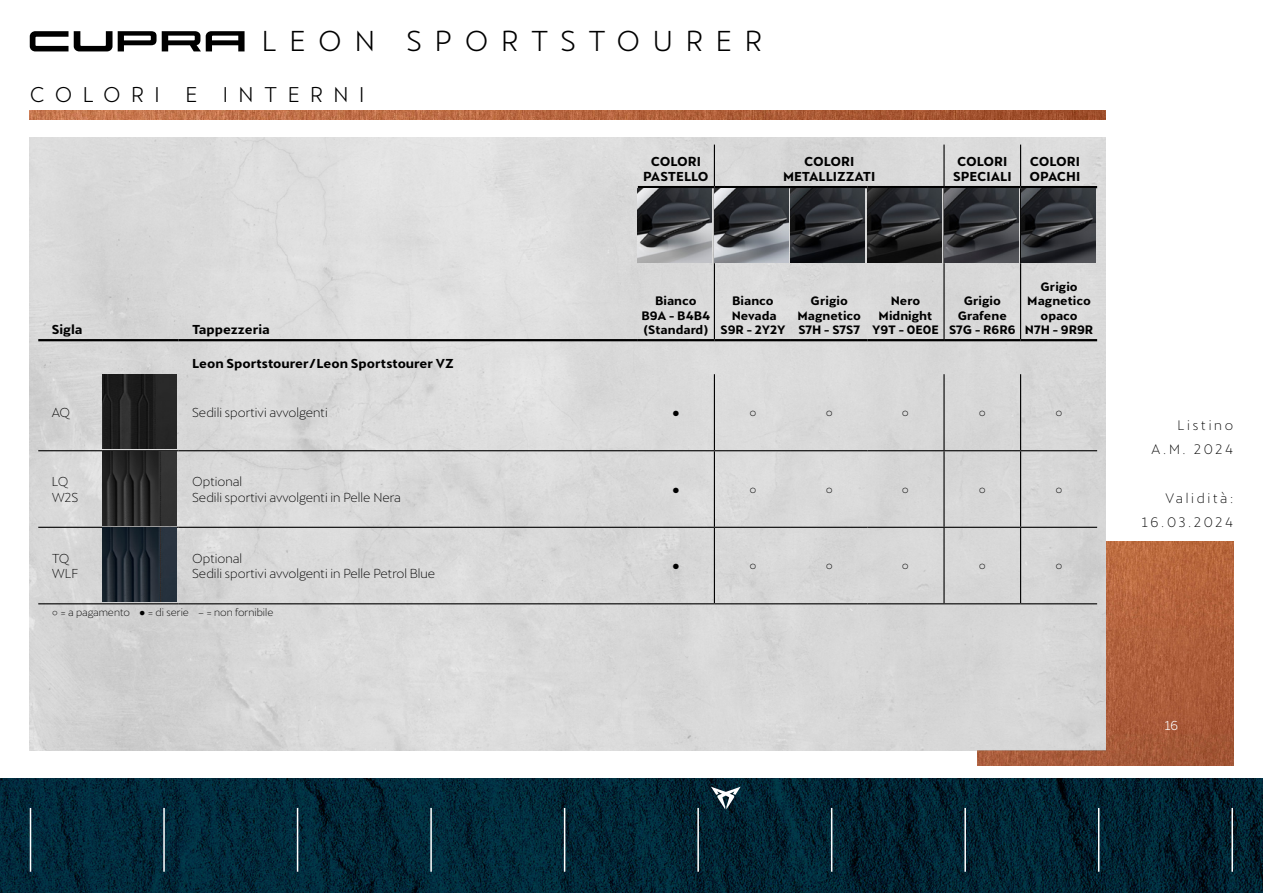
<style>
.page{position:relative;width:1263px;height:893px;background:#fff}
.page>*{position:absolute;margin:0;border:0;box-sizing:border-box;transform-origin:0 0}
.t1{font:28.35px "Cupra";letter-spacing:.45em;color:#000}
.t2{font:21px "Cupra";letter-spacing:.5em;color:#000}
.t3{font:300 13.5px/24px "Cupra";letter-spacing:.2em;color:#000;text-align:right}
.t4{font:300 12.75px/15.3px "Cupra";color:#000}
.t5{font:700 12.75px/15.3px "Cupra";color:#000;text-align:center}
.t6{font:12.75px "Arial";color:#000}
.t7{font:12.75px "Cupra";color:#fff}
.t8{font:700 12px/14.4px "Cupra";color:#000;text-align:center}
.t9{font:300 10.5px "Cupra";color:#000}
.s1{font-family:"Arial";font-weight:400}
</style>
<div class="page">
<img style="left:977px;top:542px;width:256px;height:223px">
<img style="left:30px;top:111px;width:1076px;height:8px">
<img style="left:30px;top:138px;width:1076px;height:612px">
<img style="left:0;top:778px;width:1263px;height:115px">
<hr style="left:30px;top:808px;width:1px;height:64px;background:#fff">
<hr style="left:163px;top:808px;width:2px;height:64px;background:#fff">
<hr style="left:297px;top:808px;width:1px;height:64px;background:#fff">
<hr style="left:430px;top:808px;width:2px;height:64px;background:#fff">
<hr style="left:564px;top:808px;width:1px;height:64px;background:#fff">
<hr style="left:697px;top:808px;width:2px;height:64px;background:#fff">
<hr style="left:831px;top:808px;width:1px;height:64px;background:#fff">
<hr style="left:964px;top:808px;width:2px;height:64px;background:#fff">
<hr style="left:1098px;top:808px;width:1px;height:64px;background:#fff">
<hr style="left:1231px;top:808px;width:2px;height:64px;background:#fff">
<svg style="left:711px;top:787px;width:30px;height:22px"></svg>
<svg style="left:30px;top:31px;width:215px;height:20px"></svg>
<hr style="left:714px;top:145px;width:1px;height:41px;background:#000">
<hr style="left:943px;top:145px;width:1px;height:41px;background:#000">
<hr style="left:1020px;top:145px;width:1px;height:41px;background:#000">
<hr style="left:638px;top:186px;width:76px;height:2px;background:#000">
<hr style="left:714px;top:186px;width:77px;height:2px;background:#000">
<hr style="left:791px;top:186px;width:76px;height:2px;background:#000">
<hr style="left:867px;top:186px;width:77px;height:2px;background:#000">
<hr style="left:944px;top:186px;width:76px;height:2px;background:#000">
<hr style="left:1020px;top:186px;width:77px;height:2px;background:#000">
<hr style="left:714px;top:188px;width:1px;height:76px;background:#000">
<hr style="left:943px;top:188px;width:1px;height:76px;background:#000">
<hr style="left:1020px;top:188px;width:1px;height:76px;background:#000">
<hr style="left:714px;top:264px;width:1px;height:75px;background:#000">
<hr style="left:943px;top:264px;width:1px;height:75px;background:#000">
<hr style="left:1020px;top:264px;width:1px;height:75px;background:#000">
<hr style="left:38px;top:339px;width:64px;height:2px;background:#000">
<hr style="left:102px;top:339px;width:77px;height:2px;background:#000">
<hr style="left:179px;top:339px;width:459px;height:2px;background:#000">
<hr style="left:638px;top:339px;width:76px;height:2px;background:#000">
<hr style="left:714px;top:339px;width:77px;height:2px;background:#000">
<hr style="left:791px;top:339px;width:76px;height:2px;background:#000">
<hr style="left:867px;top:339px;width:77px;height:2px;background:#000">
<hr style="left:944px;top:339px;width:76px;height:2px;background:#000">
<hr style="left:1020px;top:339px;width:77px;height:2px;background:#000">
<hr style="left:714px;top:374px;width:1px;height:76px;background:#000">
<hr style="left:943px;top:374px;width:1px;height:76px;background:#000">
<hr style="left:1020px;top:374px;width:1px;height:76px;background:#000">
<hr style="left:638px;top:450px;width:76px;height:1px;background:#000">
<hr style="left:38px;top:450px;width:64px;height:1px;background:#000">
<hr style="left:102px;top:450px;width:77px;height:1px;background:#000">
<hr style="left:179px;top:450px;width:459px;height:1px;background:#000">
<hr style="left:714px;top:451px;width:1px;height:76px;background:#000">
<hr style="left:943px;top:451px;width:1px;height:76px;background:#000">
<hr style="left:1020px;top:451px;width:1px;height:76px;background:#000">
<hr style="left:714px;top:450px;width:77px;height:1px;background:#000">
<hr style="left:791px;top:450px;width:76px;height:1px;background:#000">
<hr style="left:867px;top:450px;width:77px;height:1px;background:#000">
<hr style="left:944px;top:450px;width:76px;height:1px;background:#000">
<hr style="left:1020px;top:450px;width:77px;height:1px;background:#000">
<hr style="left:638px;top:527px;width:76px;height:1px;background:#000">
<hr style="left:38px;top:527px;width:64px;height:1px;background:#000">
<hr style="left:102px;top:527px;width:77px;height:1px;background:#000">
<hr style="left:179px;top:527px;width:459px;height:1px;background:#000">
<hr style="left:38px;top:603px;width:64px;height:1px;background:#000">
<hr style="left:102px;top:603px;width:77px;height:1px;background:#000">
<hr style="left:179px;top:603px;width:459px;height:1px;background:#000">
<hr style="left:714px;top:528px;width:1px;height:75px;background:#000">
<hr style="left:943px;top:528px;width:1px;height:75px;background:#000">
<hr style="left:1020px;top:528px;width:1px;height:75px;background:#000">
<hr style="left:714px;top:527px;width:77px;height:1px;background:#000">
<hr style="left:791px;top:527px;width:76px;height:1px;background:#000">
<hr style="left:867px;top:527px;width:77px;height:1px;background:#000">
<hr style="left:944px;top:527px;width:76px;height:1px;background:#000">
<hr style="left:1020px;top:527px;width:77px;height:1px;background:#000">
<hr style="left:638px;top:603px;width:76px;height:1px;background:#000">
<hr style="left:714px;top:603px;width:77px;height:1px;background:#000">
<hr style="left:791px;top:603px;width:76px;height:1px;background:#000">
<hr style="left:867px;top:603px;width:77px;height:1px;background:#000">
<hr style="left:944px;top:603px;width:76px;height:1px;background:#000">
<hr style="left:1020px;top:603px;width:77px;height:1px;background:#000">
<img style="left:638px;top:189px;width:74px;height:74px">
<img style="left:715px;top:189px;width:74px;height:74px">
<img style="left:791px;top:189px;width:74px;height:74px">
<img style="left:867px;top:189px;width:74px;height:74px">
<img style="left:944px;top:189px;width:74px;height:74px">
<img style="left:1021px;top:189px;width:74px;height:74px">
<img style="left:102px;top:374px;width:74px;height:74px">
<img style="left:102px;top:451px;width:74px;height:74px">
<img style="left:102px;top:528px;width:74px;height:74px">
<h1 class="t1" style="left:262px;top:16px;width:502px">LEON SPORTSTOURER</h1>
<h2 class="t2" style="left:30px;top:76px;width:336px">COLORI E INTERNI</h2>
<p class="t5" style="left:52px;top:322px;width:32px">Sigla</p>
<p class="t5" style="left:192px;top:322px;width:79px">Tappezzeria</p>
<p class="t5" style="left:192px;top:356px;width:263px">Leon Sportstourer/Leon Sportstourer VZ</p>
<p class="t5" style="left:643px;top:154px;width:67px">COLORI<br>PASTELLO</p>
<p class="t5" style="left:783px;top:154px;width:94px">COLORI<br>METALLIZZATI</p>
<p class="t5" style="left:953px;top:154px;width:60px">COLORI<br>SPECIALI</p>
<p class="t5" style="left:1029px;top:154px;width:52px;text-align:left">COLORI<br>OPACHI</p>
<p class="t8" style="left:641px;top:294px;width:71px">Bianco<br>B9A - B4B4 (Standard)</p>
<p class="t8" style="left:720px;top:294px;width:67px">Bianco<br>Nevada<br>S9R - 2Y2Y</p>
<p class="t8" style="left:797px;top:294px;width:65px">Grigio<br>Magnetico<br>S7H - S7S7</p>
<p class="t8" style="left:872px;top:294px;width:68px">Nero<br>Midnight<br>Y9T - 0E0E</p>
<p class="t8" style="left:949px;top:294px;width:68px">Grigio<br>Grafene<br>S7G - R6R6</p>
<p class="t8" style="left:1025px;top:280px;width:70px">Grigio<br>Magnetico opaco<br>N7H - 9R9R</p>
<p class="t4" style="left:52px;top:403px;width:20px">AQ</p>
<p class="t4" style="left:192px;top:403px;width:137px">Sedili sportivi avvolgenti</p>
<p class="t6" style="left:672px;top:405px;width:9px">●</p>
<p class="t6" style="left:749px;top:405px;width:9px">○</p>
<p class="t6" style="left:825px;top:405px;width:9px">○</p>
<p class="t6" style="left:902px;top:405px;width:9px">○</p>
<p class="t6" style="left:978px;top:405px;width:9px">○</p>
<p class="t6" style="left:1055px;top:405px;width:9px">○</p>
<p class="t4" style="left:52px;top:472px;width:28px">LQ<br>W2S</p>
<p class="t4" style="left:192px;top:472px;width:210px">Optional<br>Sedili sportivi avvolgenti in Pelle Nera</p>
<p class="t6" style="left:672px;top:482px;width:9px">●</p>
<p class="t6" style="left:749px;top:482px;width:9px">○</p>
<p class="t6" style="left:825px;top:482px;width:9px">○</p>
<p class="t6" style="left:902px;top:482px;width:9px">○</p>
<p class="t6" style="left:978px;top:482px;width:9px">○</p>
<p class="t6" style="left:1055px;top:482px;width:9px">○</p>
<p class="t4" style="left:52px;top:548px;width:28px">TQ<br>WLF</p>
<p class="t4" style="left:192px;top:548px;width:245px">Optional<br>Sedili sportivi avvolgenti in Pelle Petrol Blue</p>
<p class="t6" style="left:672px;top:558px;width:9px">●</p>
<p class="t6" style="left:749px;top:558px;width:9px">○</p>
<p class="t6" style="left:825px;top:558px;width:9px">○</p>
<p class="t6" style="left:902px;top:558px;width:9px">○</p>
<p class="t6" style="left:978px;top:558px;width:9px">○</p>
<p class="t6" style="left:1055px;top:558px;width:9px">○</p>
<p class="t9" style="left:52px;top:603px;width:223px"><span class="s1">○</span> = a pagamento <span class="s1">●</span> = di serie – = non fornibile</p>
<p class="t3" style="left:1151px;top:411px;width:83px">Listino<br>A.M. 2024</p>
<p class="t3" style="left:1142px;top:484px;width:93px">Validità:<br>16.03.2024</p>
<p class="t7" style="left:1165px;top:714px;width:15px">16</p>
</div>
